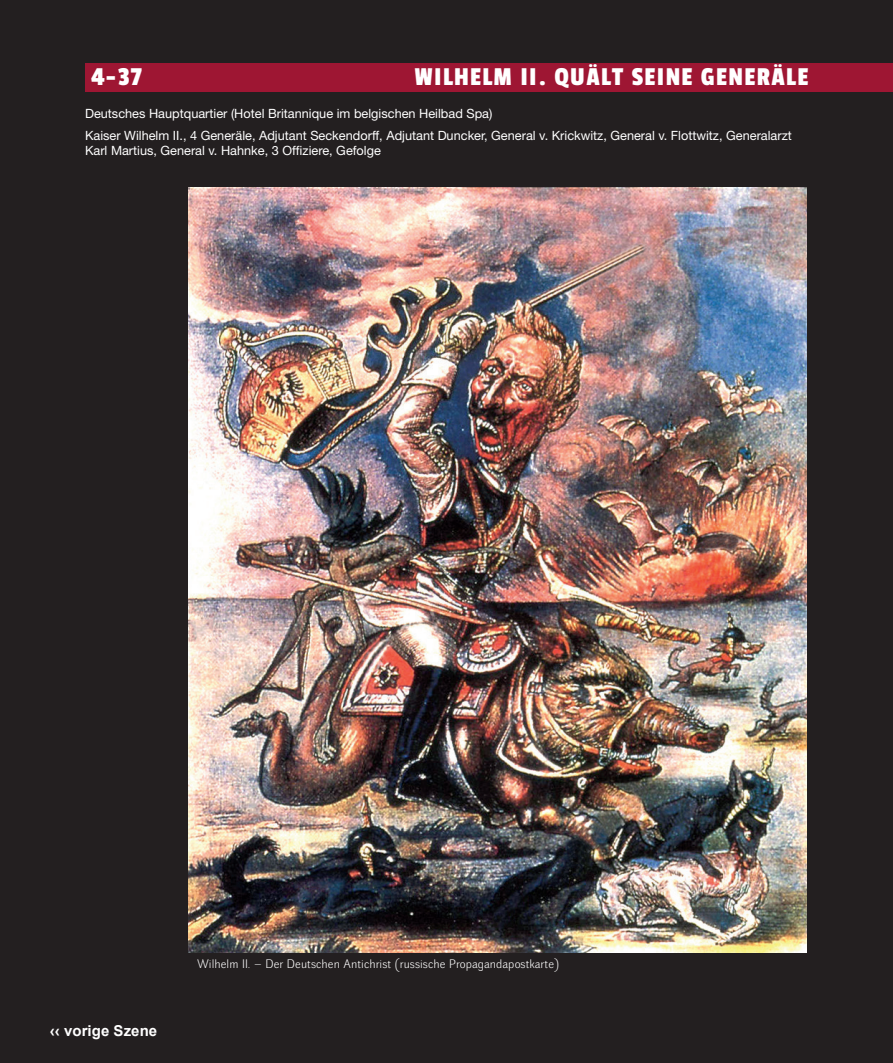
<style>
.page{position:relative;width:893px;height:1063px;background:#231f20}
.page>*{position:absolute;margin:0;border:0;box-sizing:border-box;transform-origin:0 0}
.t1{font:27px "Passion One";letter-spacing:.05em;color:#fff}
.t2{font:700 15px "Arial";letter-spacing:.005em;color:#fff}
.t3{font:12.75px/21.8px "Helvetica Neue";color:#fff}
.t4{font:12px "Walbaum Grotesk 32 Pro";letter-spacing:.005em;color:#fff}
</style>
<div class="page">
<img style="left:189px;top:188px;width:618px;height:764px">
<div style="left:85px;top:63px;width:808px;height:28px;background:#9e1633"></div>
<h1 class="t1" style="left:91px;top:63px;width:53px">4-37</h1>
<h1 class="t1" style="left:414px;top:63px;width:395px">WILHELM II. QUÄLT SEINE GENERÄLE</h1>
<p class="t3" style="left:85px;top:103px;width:708px">Deutsches Hauptquartier (Hotel Britannique im belgischen Heilbad Spa)<br>Kaiser Wilhelm II., 4 Generäle, Adjutant Seckendorff, Adjutant Duncker, General v. Krickwitz, General v. Flottwitz, Generalarzt</p>
<p class="t3" style="left:85px;top:140px;width:297px">Karl Martius, General v. Hahnke, 3 Offiziere, Gefolge</p>
<p class="t2" style="left:50px;top:1020px;width:109px">‹‹ vorige Szene</p>
<p class="t4" style="left:197px;top:957px;width:364px">Wilhelm II. – Der Deutschen Antichrist (russische Propagandapostkarte)</p>
</div>
